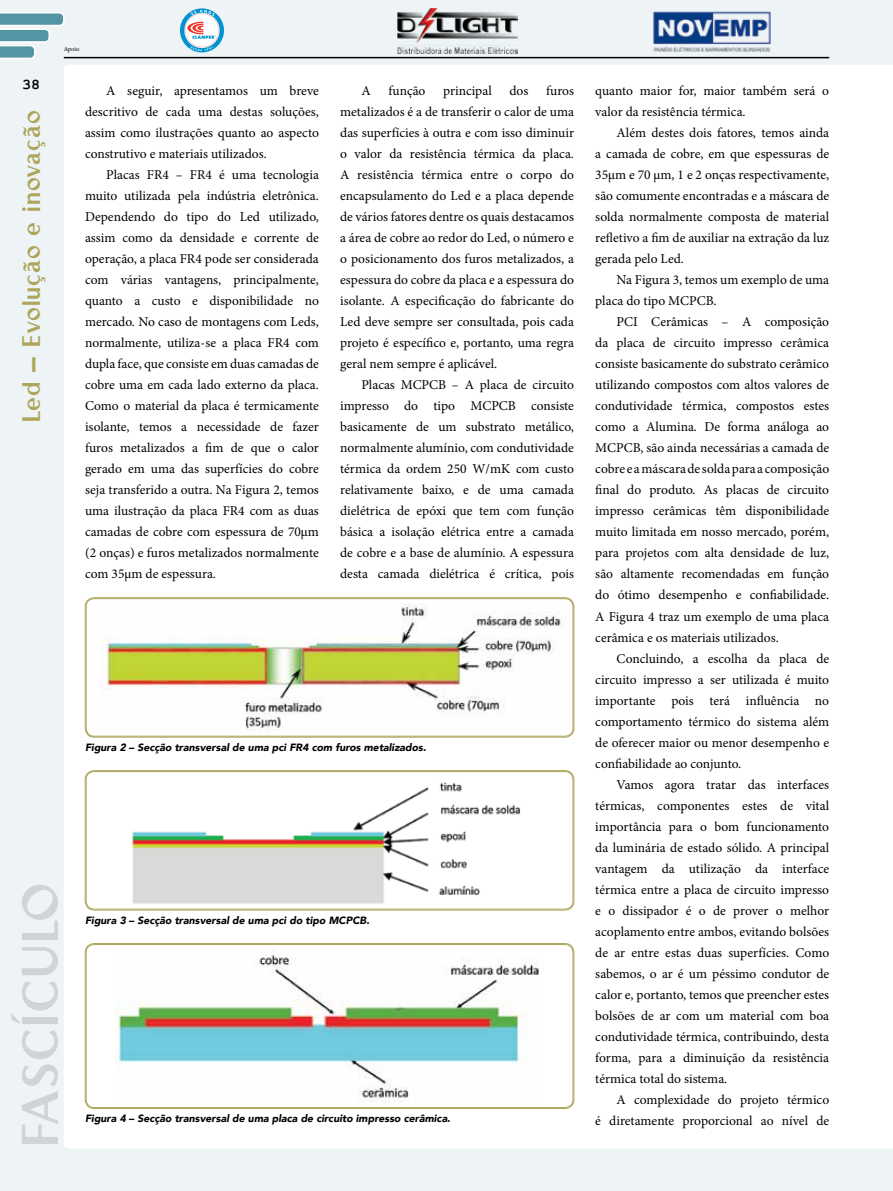
<style>
.page{position:relative;width:893px;height:1191px;background:#eef4f6}
.page>*{position:absolute;margin:0;border:0;box-sizing:border-box;transform-origin:0 0}
.t1{font:57.9px "Rubino Sans ICG Fill";letter-spacing:.025em;color:#d1d3d4}
.t2{font:28.5px "Rubino Sans ICG Fill";letter-spacing:.04em;color:#ada55b}
.t3{font:700 15px "Courier New";color:#000}
.t4{font:13.5px/21px "Minion Pro";color:#000;text-align:justify}
.t5{font:italic 900 10.5px "Avenir";color:#000}
.t6{font:6.3px "Minion Pro";letter-spacing:-.005em;color:#000}
</style>
<div class="page">
<div style="left:64px;top:65px;width:829px;height:1083px;background:#fff"></div>
<hr style="left:64px;top:57px;width:765px;height:1px;background:#000">
<svg style="left:0;top:12px;width:65px;height:47px"></svg>
<img style="left:653px;top:11px;width:118px;height:41px">
<svg style="left:180px;top:8px;width:44px;height:44px"></svg>
<img style="left:397px;top:8px;width:120px;height:45px">
<img style="left:115px;top:949px;width:429px;height:153px">
<div style="left:86px;top:944px;width:487px;height:164px;border:1px solid #ada55b;border-radius:8px"></div>
<img style="left:126px;top:773px;width:407px;height:134px">
<div style="left:86px;top:771px;width:487px;height:138px;border:1px solid #ada55b;border-radius:8px"></div>
<img style="left:100px;top:603px;width:468px;height:128px">
<div style="left:86px;top:598px;width:487px;height:138px;border:1px solid #ada55b;border-radius:8px"></div>
<p class="t6" style="left:64px;top:45px;width:17px">Apoio</p>
<p class="t3" style="left:22px;top:75px;width:19px">38</p>
<h2 class="t2" style="left:16px;top:422px;width:313px;rotate:-90deg">Led – Evolução e inovação</h2>
<h1 class="t1" style="left:9px;top:1146px;width:265px;rotate:-90deg">Fascículo</h1>
<p class="t4" style="left:85px;top:80px;width:235px;text-indent:21px">A seguir, apresentamos um breve descritivo de cada uma destas soluções, assim como ilustrações quanto ao aspecto construtivo e materiais utilizados.</p>
<p class="t4" style="left:85px;top:164px;width:235px;text-indent:21px">Placas FR4 – FR4 é uma tecnologia muito utilizada pela indústria eletrônica.<br>Dependendo do tipo do Led utilizado, assim como da densidade e corrente de operação, a placa FR4 pode ser considerada com várias vantagens, principalmente, quanto a custo e disponibilidade no mercado. No caso de montagens com Leds, normalmente, utiliza-se a placa FR4 com dupla face, que consiste em duas camadas de cobre uma em cada lado externo da placa.<br>Como o material da placa é termicamente isolante, temos a necessidade de fazer furos metalizados a fim de que o calor gerado em uma das superfícies do cobre seja transferido a outra. Na Figura 2, temos uma ilustração da placa FR4 com as duas camadas de cobre com espessura de 70μm (2 onças) e furos metalizados normalmente com 35μm de espessura.</p>
<p class="t4" style="left:340px;top:80px;width:235px;text-indent:206px">furos metalizados é a de transferir o calor de uma das superfícies à outra e com isso diminuir o valor da resistência térmica da placa.<br>A resistência térmica entre o corpo do encapsulamento do Led e a placa depende de vários fatores dentre os quais destacamos a área de cobre ao redor do Led, o número e o posicionamento dos furos metalizados, a espessura do cobre da placa e a espessura do isolante. A especificação do fabricante do Led deve sempre ser consultada, pois cada projeto é específico e, portanto, uma regra geral nem sempre é aplicável.</p>
<p class="t4" style="left:340px;top:374px;width:235px;text-indent:21px">Placas MCPCB – A placa de circuito impresso do tipo MCPCB consiste basicamente de um substrato metálico, normalmente alumínio, com condutividade térmica da ordem 250 W/mK com custo relativamente baixo, e de uma camada dielétrica de epóxi que tem com função básica a isolação elétrica entre a camada de cobre e a base de alumínio. A espessura desta camada dielétrica é crítica, pois</p>
<p class="t4" style="left:361px;top:80px;width:11px">A</p>
<p class="t4" style="left:388px;top:80px;width:39px">função</p>
<p class="t4" style="left:443px;top:80px;width:50px">principal</p>
<p class="t4" style="left:509px;top:80px;width:20px">dos</p>
<p class="t5" style="left:85px;top:738px;width:343px">Figura 2 – Secção transversal de uma pci FR4 com furos metalizados.</p>
<p class="t5" style="left:85px;top:911px;width:286px">Figura 3 – Secção transversal de uma pci do tipo MCPCB.</p>
<p class="t4" style="left:595px;top:80px;width:235px">quanto maior for, maior também será o valor da resistência térmica.</p>
<p class="t4" style="left:595px;top:122px;width:235px;text-indent:21px">Além destes dois fatores, temos ainda a camada de cobre, em que espessuras de 35μm e 70 μm, 1 e 2 onças respectivamente, são comumente encontradas e a máscara de solda normalmente composta de material refletivo a fim de auxiliar na extração da luz gerada pelo Led.</p>
<p class="t4" style="left:595px;top:269px;width:235px;text-indent:21px">Na Figura 3, temos um exemplo de uma placa do tipo MCPCB.</p>
<p class="t4" style="left:595px;top:311px;width:235px;text-indent:21px">PCI Cerâmicas – A composição da placa de circuito impresso cerâmica consiste basicamente do substrato cerâmico utilizando compostos com altos valores de condutividade térmica, compostos estes como a Alumina. De forma análoga ao MCPCB, são ainda necessárias a camada de cobre e a máscara de solda para a composição final do produto. As placas de circuito impresso cerâmicas têm disponibilidade muito limitada em nosso mercado, porém, para projetos com alta densidade de luz, são altamente recomendadas em função do ótimo desempenho e confiabilidade.<br>A Figura 4 traz um exemplo de uma placa cerâmica e os materiais utilizados.</p>
<p class="t4" style="left:595px;top:648px;width:235px;text-indent:21px">Concluindo, a escolha da placa de circuito impresso a ser utilizada é muito importante pois terá influência no comportamento térmico do sistema além de oferecer maior ou menor desempenho e confiabilidade ao conjunto.</p>
<p class="t4" style="left:595px;top:774px;width:235px;text-indent:21px">Vamos agora tratar das interfaces térmicas, componentes estes de vital importância para o bom funcionamento da luminária de estado sólido. A principal vantagem da utilização da interface térmica entre a placa de circuito impresso e o dissipador é o de prover o melhor acoplamento entre ambos, evitando bolsões de ar entre estas duas superfícies. Como sabemos, o ar é um péssimo condutor de calor e, portanto, temos que preencher estes bolsões de ar com um material com boa condutividade térmica, contribuindo, desta forma, para a diminuição da resistência térmica total do sistema.</p>
<p class="t4" style="left:617px;top:1089px;width:214px">A complexidade do projeto térmico</p>
<p class="t5" style="left:85px;top:1109px;width:367px">Figura 4 – Secção transversal de uma placa de circuito impresso cerâmica.</p>
<p class="t4" style="left:595px;top:1110px;width:235px">é diretamente proporcional ao nível de</p>
</div>
